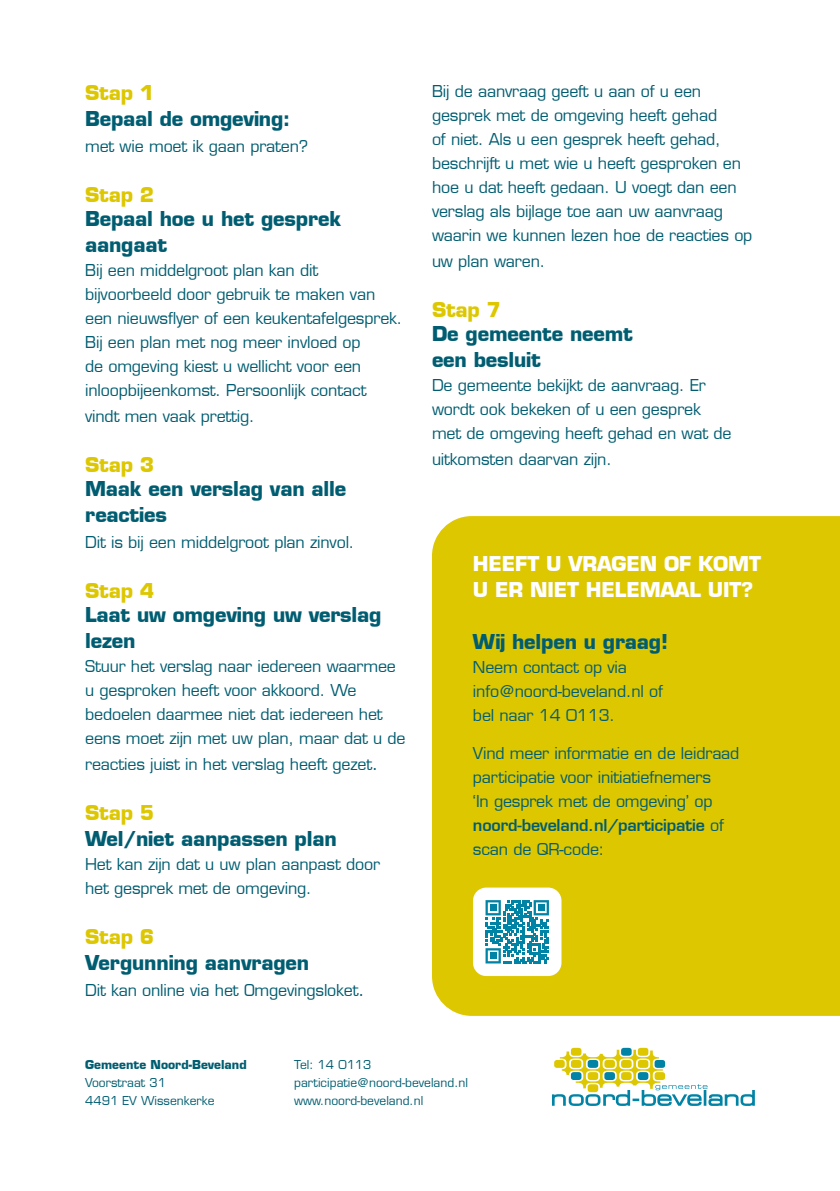
<style>
.page{position:relative;width:840px;height:1191px;background:#fff}
.page>*{position:absolute;margin:0;border:0;box-sizing:border-box;transform-origin:0 0}
.t1{font:700 20px/24px "Eurostile LT";letter-spacing:-.01em;color:#005d71}
.t2{font:700 20px/26px "Eurostile LT";letter-spacing:-.01em;color:#fff}
.t3{font:16px/24px "Eurostile LT";letter-spacing:-.01em;color:#005d71}
.t4{font:12px "Eurostile LT";color:#005d71}
.t5{font:700 12px "Eurostile LT";color:#005d71}
.s1{color:#ddc700}
.s2{font-size:18px}
.s3{font-weight:600}
</style>
<div class="page">
<div style="left:432px;top:516px;width:407px;height:500px;background:#ddc700"></div>
<svg style="left:620px;top:1047px;width:11px;height:8px"></svg>
<svg style="left:570px;top:1047px;width:11px;height:8px"></svg>
<svg style="left:637px;top:1047px;width:11px;height:8px"></svg>
<svg style="left:551px;top:1049px;width:203px;height:57px"></svg>
<div style="left:472px;top:887px;width:89px;height:89px;background:#fff;border-radius:13px"></div>
<svg style="left:485px;top:900px;width:63px;height:63px"></svg>
<div style="left:489px;top:904px;width:7px;height:7px;background:#0083a5"></div>
<div style="left:537px;top:904px;width:7px;height:7px;background:#0083a5"></div>
<div style="left:489px;top:952px;width:7px;height:7px;background:#0083a5"></div>
<p class="t1" style="left:85px;top:80px;width:207px;line-height:26px"><span class="s1">Stap 1<br></span>Bepaal de omgeving:</p>
<p class="t3" style="left:85px;top:134px;width:224px">met wie moet ik gaan praten?</p>
<p class="t1" style="left:85px;top:183px;width:257px"><span class="s1">Stap 2<br></span>Bepaal hoe u het gesprek</p>
<p class="t1" style="left:85px;top:233px;width:83px">aangaat</p>
<p class="t3" style="left:85px;top:258px;width:318px">Bij een middelgroot plan kan dit bijvoorbeeld door gebruik te maken van een nieuwsflyer of een keukentafelgesprek.<br>Bij een plan met nog meer invloed op<br>de omgeving kiest u wellicht voor een inloopbijeenkomst. Persoonlijk contact</p>
<p class="t3" style="left:85px;top:404px;width:171px">vindt men vaak prettig.</p>
<p class="t1" style="left:85px;top:453px;width:262px"><span class="s1">Stap 3<br></span>Maak een verslag van alle</p>
<p class="t1" style="left:85px;top:503px;width:83px">reacties</p>
<p class="t3" style="left:85px;top:530px;width:271px">Dit is bij een middelgroot plan zinvol.</p>
<p class="t1" style="left:85px;top:579px;width:298px"><span class="s1">Stap 4<br></span>Laat uw omgeving uw verslag</p>
<p class="t1" style="left:85px;top:629px;width:52px">lezen</p>
<p class="t3" style="left:85px;top:654px;width:322px">Stuur het verslag naar iedereen waarmee u gesproken heeft voor akkoord. We bedoelen daarmee niet dat iedereen het eens moet zijn met uw plan, maar dat u de</p>
<p class="t3" style="left:85px;top:752px;width:294px">reacties juist in het verslag heeft gezet<span class="s2">.</span></p>
<p class="t1" style="left:85px;top:800px;width:253px;line-height:26px"><span class="s1">Stap 5<br></span>Wel/niet aanpassen plan</p>
<p class="t3" style="left:85px;top:852px;width:296px">Het kan zijn dat u uw plan aanpast door het gesprek met de omgeving.</p>
<p class="t1" style="left:85px;top:924px;width:225px;line-height:26px"><span class="s1">Stap 6<br></span>Vergunning aanvragen</p>
<p class="t3" style="left:85px;top:978px;width:281px">Dit kan online via het Omgevingsloket<span class="s2">.</span></p>
<p class="t3" style="left:432px;top:79px;width:322px">Bij de aanvraag geeft u aan of u een gesprek met de omgeving heeft gehad<br>of niet. Als u een gesprek heeft gehad, beschrijft u met wie u heeft gesproken en hoe u dat heeft gedaan. U voegt dan een verslag als bijlage toe aan uw aanvraag waarin we kunnen lezen hoe de reacties op</p>
<p class="t3" style="left:432px;top:249px;width:115px">uw plan waren.</p>
<p class="t1" style="left:432px;top:298px;width:202px"><span class="s1">Stap 7<br></span>De gemeente neemt</p>
<p class="t1" style="left:432px;top:348px;width:110px">een besluit</p>
<p class="t3" style="left:432px;top:373px;width:301px">De gemeente bekijkt de aanvraag. Er wordt ook bekeken of u een gesprek met de omgeving heeft gehad en wat de</p>
<p class="t3" style="left:432px;top:447px;width:181px">uitkomsten daarvan zijn.</p>
<p class="t2" style="left:472px;top:550px;width:289px">HEEFT U VRAGEN OF KOMT<br>U ER NIET HELEMAAL UIT?</p>
<p class="t1" style="left:472px;top:629px;width:196px">Wij helpen u graag!</p>
<p class="t3" style="left:472px;top:655px;width:191px">Neem contact op via info@noord-beveland.nl of bel naar 14 0113.</p>
<p class="t3" style="left:472px;top:741px;width:268px">Vind meer informatie en de leidraad participatie voor initiatiefnemers<br>‘In gesprek met de omgeving’ op <span class="s3">noord-beveland.nl/participatie</span> of scan de QR-code:</p>
<p class="t5" style="left:85px;top:1057px;width:163px">Gemeente Noord-Beveland</p>
<p class="t4" style="left:85px;top:1075px;width:82px">Voorstraat 31</p>
<p class="t4" style="left:85px;top:1093px;width:131px">4491 EV Wissenkerke</p>
<p class="t4" style="left:294px;top:1057px;width:79px">Tel: 14 0113</p>
<p class="t4" style="left:294px;top:1075px;width:175px">participatie@noord-beveland.nl</p>
<p class="t4" style="left:294px;top:1093px;width:130px">www.noord-beveland.nl</p>
</div>
